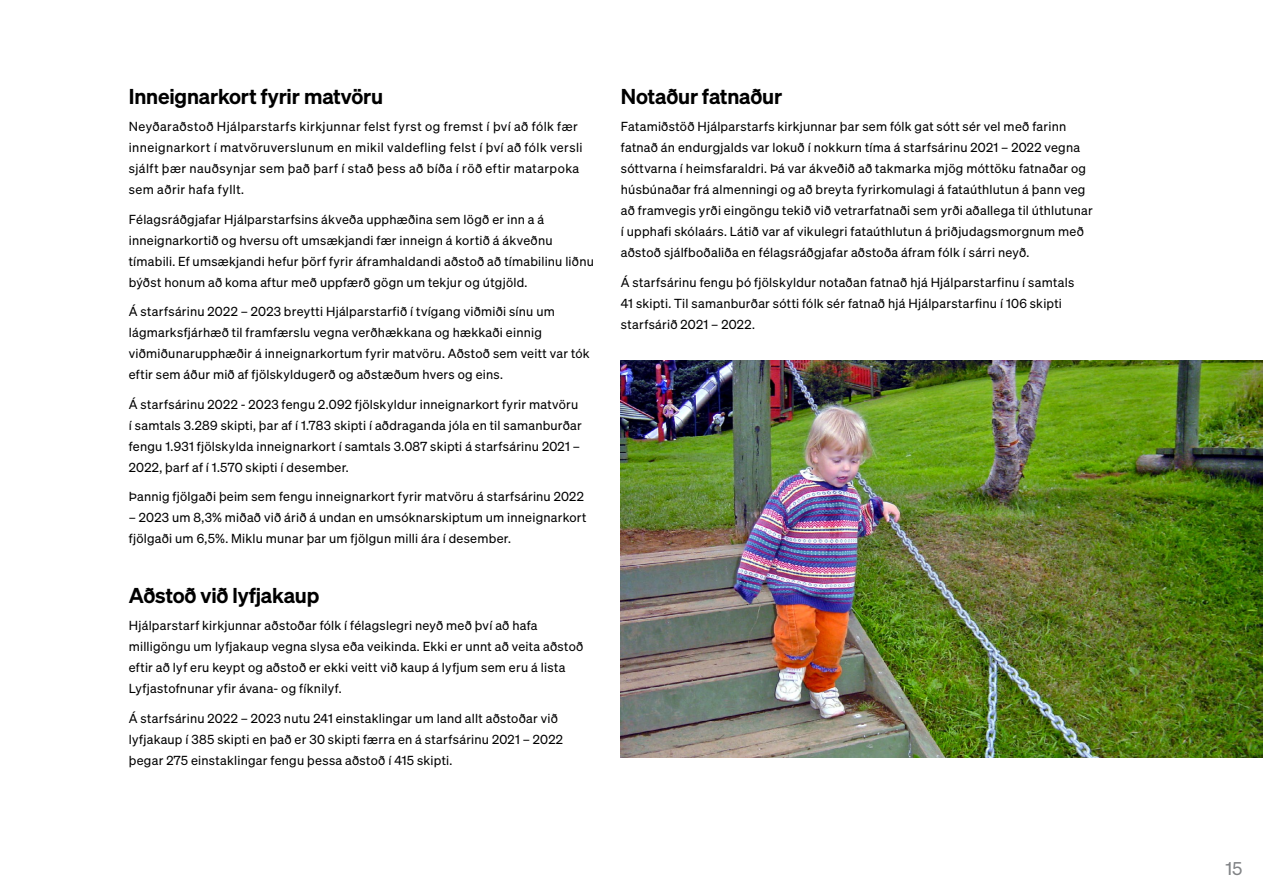
<style>
.page{position:relative;width:1263px;height:893px;background:#fff}
.page>*{position:absolute;margin:0;border:0;box-sizing:border-box;transform-origin:0 0}
.t1{font:600 21px "Sohne";letter-spacing:-.01em;color:#000}
.t2{font:18px "Sohne Buch";color:#808285}
.t3{font:12.75px/21px "Sohne Buch";letter-spacing:.02em;color:#000}
</style>
<div class="page">
<img style="left:621px;top:360px;width:642px;height:398px">
<h1 class="t1" style="left:129px;top:84px;width:256px">Inneignarkort fyrir matvöru</h1>
<p class="t3" style="left:129px;top:116px;width:455px">Neyðaraðstoð Hjálparstarfs kirkjunnar felst fyrst og fremst í því að fólk fær inneignarkort í matvöruverslunum en mikil valdefling felst í því að fólk versli sjálft þær nauðsynjar sem það þarf í stað þess að bíða í röð eftir matarpoka sem aðrir hafa fyllt.</p>
<p class="t3" style="left:129px;top:209px;width:467px">Félagsráðgjafar Hjálparstarfsins ákveða upphæðina sem lögð er inn a á inneignarkortið og hversu oft umsækjandi fær inneign á kortið á ákveðnu tímabili. Ef umsækjandi hefur þörf fyrir áframhaldandi aðstoð að tímabilinu liðnu býðst honum að koma aftur með uppfærð gögn um tekjur og útgjöld.</p>
<p class="t3" style="left:129px;top:301px;width:462px">Á starfsárinu 2022 – 2023 breytti Hjálparstarfið í tvígang viðmiði sínu um lágmarksfjárhæð til framfærslu vegna verðhækkana og hækkaði einnig viðmiðunarupphæðir á inneignarkortum fyrir matvöru. Aðstoð sem veitt var tók eftir sem áður mið af fjölskyldugerð og aðstæðum hvers og eins.</p>
<p class="t3" style="left:129px;top:394px;width:455px">Á starfsárinu 2022 - 2023 fengu 2.092 fjölskyldur inneignarkort fyrir matvöru í samtals 3.289 skipti, þar af í 1.783 skipti í aðdraganda jóla en til samanburðar fengu 1.931 fjölskylda inneignarkort í samtals 3.087 skipti á starfsárinu 2021 – 2022, þarf af í 1.570 skipti í desember.</p>
<p class="t3" style="left:129px;top:486px;width:457px">Þannig fjölgaði þeim sem fengu inneignarkort fyrir matvöru á starfsárinu 2022</p>
<p class="t3" style="left:129px;top:507px;width:459px">– 2023 um 8,3% miðað við árið á undan en umsóknarskiptum um inneignarkort fjölgaði um 6,5%. Miklu munar þar um fjölgun milli ára í desember.</p>
<h1 class="t1" style="left:129px;top:582px;width:192px">Aðstoð við lyfjakaup</h1>
<p class="t3" style="left:129px;top:615px;width:456px">Hjálparstarf kirkjunnar aðstoðar fólk í félagslegri neyð með því að hafa milligöngu um lyfjakaup vegna slysa eða veikinda. Ekki er unnt að veita aðstoð eftir að lyf eru keypt og aðstoð er ekki veitt við kaup á lyfjum sem eru á lista Lyfjastofnunar yfir ávana- og fíknilyf.</p>
<p class="t3" style="left:129px;top:707px;width:436px">Á starfsárinu 2022 – 2023 nutu 241 einstaklingar um land allt aðstoðar við lyfjakaup í 385 skipti en það er 30 skipti færra en á starfsárinu 2021 – 2022 þegar 275 einstaklingar fengu þessa aðstoð í 415 skipti.</p>
<h1 class="t1" style="left:621px;top:84px;width:163px">Notaður fatnaður</h1>
<p class="t3" style="left:621px;top:116px;width:473px">Fatamiðstöð Hjálparstarfs kirkjunnar þar sem fólk gat sótt sér vel með farinn fatnað án endurgjalds var lokuð í nokkurn tíma á starfsárinu 2021 – 2022 vegna sóttvarna í heimsfaraldri. Þá var ákveðið að takmarka mjög móttöku fatnaðar og húsbúnaðar frá almenningi og að breyta fyrirkomulagi á fataúthlutun á þann veg að framvegis yrði eingöngu tekið við vetrarfatnaði sem yrði aðallega til úthlutunar í upphafi skólaárs. Látið var af vikulegri fataúthlutun á þriðjudagsmorgnum með aðstoð sjálfboðaliða en félagsráðgjafar aðstoða áfram fólk í sárri neyð.</p>
<p class="t3" style="left:621px;top:272px;width:455px">Á starfsárinu fengu þó fjölskyldur notaðan fatnað hjá Hjálparstarfinu í samtals<br>41 skipti. Til samanburðar sótti fólk sér fatnað hjá Hjálparstarfinu í 106 skipti starfsárið 2021 – 2022.</p>
<h2 class="t2" style="left:1225px;top:857px;width:18px">15</h2>
</div>
